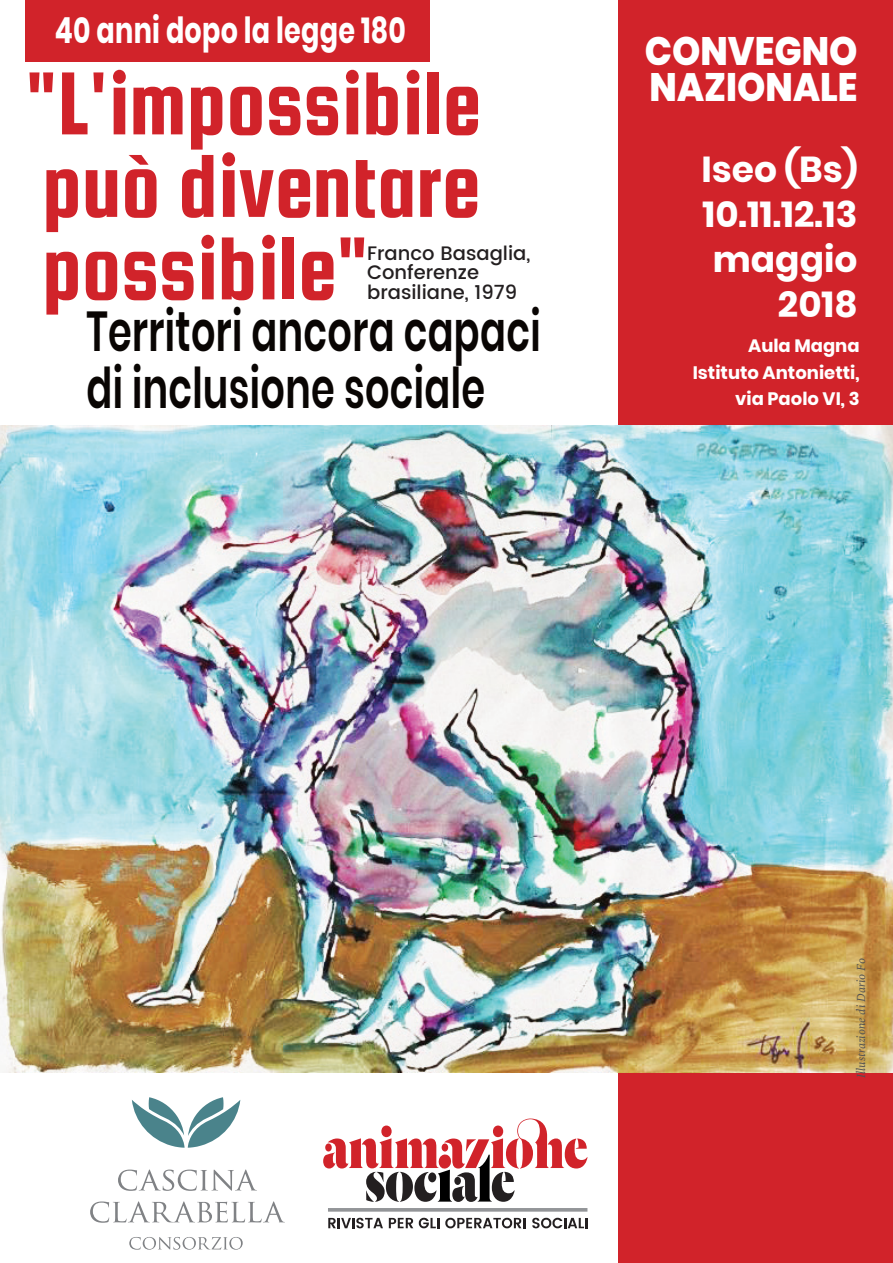
<style>
.page{position:relative;width:893px;height:1263px;background:#fff}
.page>*{position:absolute;margin:0;border:0;box-sizing:border-box;transform-origin:0 0}
.t1{font:95.7px/82.5px "Squada One";color:#d1232a;text-align:justify;scale:.91 1}
.t2{font:600 56.1px/57px "Poppins";letter-spacing:.01em;color:#090503;scale:.68 1}
.t3{font:800 39.6px/36px "Poppins";color:#fff;scale:.91 1}
.t4{font:700 36px/45px "Poppins";color:#fff;text-align:right}
.t5{font:700 36px "Poppins";color:#fff;scale:.75 1}
.t6{font:500 19.5px/19.5px "Poppins";color:#231f20}
.t7{font:700 18px/26.7px "Poppins";color:#fff;text-align:right}
.t8{font:italic 12px "Spectral";color:#505052}
</style>
<div class="page">
<div style="left:618px;top:0;width:275px;height:1263px;background:#d1232a"></div>
<img style="left:0;top:426px;width:893px;height:647px">
<div style="left:25px;top:0;width:404px;height:62px;background:#d1232a"></div>
<svg style="left:118px;top:1169px;width:139px;height:22px"></svg>
<svg style="left:90px;top:1201px;width:195px;height:22px"></svg>
<svg style="left:129px;top:1237px;width:114px;height:13px"></svg>
<svg style="left:132px;top:1097px;width:108px;height:51px"></svg>
<svg style="left:323px;top:1118px;width:264px;height:84px"></svg>
<svg style="left:328px;top:1208px;width:259px;height:4px"></svg>
<svg style="left:328px;top:1218px;width:55px;height:10px"></svg>
<svg style="left:389px;top:1218px;width:24px;height:10px"></svg>
<svg style="left:419px;top:1218px;width:20px;height:10px"></svg>
<svg style="left:445px;top:1218px;width:80px;height:10px"></svg>
<svg style="left:532px;top:1218px;width:55px;height:10px"></svg>
<h3 class="t5" style="left:55px;top:10px;width:470px">40 anni dopo la legge 180</h3>
<h1 class="t1" style="left:25px;top:61px;width:502px">"L'impossibile può diventare possibile"</h1>
<p class="t6" style="left:367px;top:244px;width:165px">Franco Basaglia,<br>Conferenze brasiliane, 1979</p>
<h2 class="t2" style="left:86px;top:303px;width:669px">Territori ancora capaci di inclusione sociale</h2>
<h3 class="t3" style="left:645px;top:34px;width:235px">CONVEGNO<br>NAZIONALE</h3>
<h3 class="t4" style="left:701px;top:147px;width:158px">Iseo (Bs)<br>10.11.12.13 maggio<br>2018</h3>
<p class="t7" style="left:693px;top:332px;width:168px">Aula Magna<br>Istituto Antonietti, via Paolo VI, 3</p>
<p class="t8" style="left:852px;top:1078px;width:121px;rotate:-90deg">Illustrazione di Dario Fo</p>
</div>
